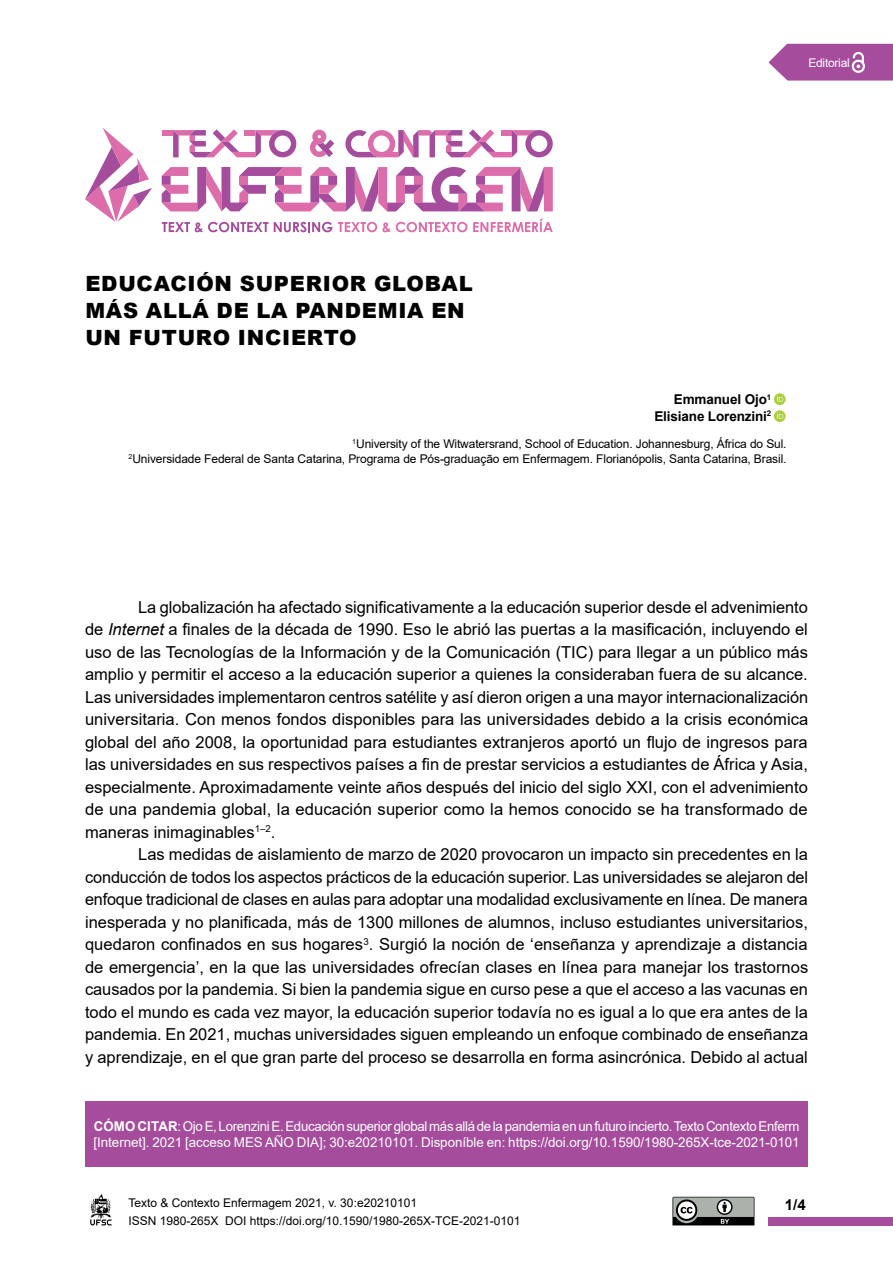
<style>
.page{position:relative;width:893px;height:1263px;background:#fff}
.page>*{position:absolute;margin:0;border:0;box-sizing:border-box;transform-origin:0 0}
.t1{font:900 21px/27px "Arial";letter-spacing:.035em;color:#000}
.t2{font:16.5px/22.5px "Arial";color:#000;text-align:justify}
.t3{font:700 15px "Arial";color:#000}
.t4{font:13.5px/16.2px "Arial";letter-spacing:-.025em;color:#fff}
.t5{font:700 13.5px/16.5px "Arial";letter-spacing:-.01em;color:#000;text-align:right}
.t6{font:12px/18px "Arial";letter-spacing:-.01em;color:#000}
.t7{font:12px "Arial";letter-spacing:-.02em;color:#fff}
.s1{font-style:italic}
.s2{font-weight:700}
</style>
<div class="page">
<div style="left:769px;top:1217px;width:124px;height:8px;background:#a54d9c"></div>
<svg style="left:90px;top:1194px;width:22px;height:31px"></svg>
<svg style="left:162px;top:167px;width:391px;height:45px"></svg>
<div style="left:162px;top:130px;width:11px;height:6px;background:#dd6daa"></div>
<svg style="left:173px;top:129px;width:123px;height:28px"></svg>
<svg style="left:310px;top:129px;width:243px;height:28px"></svg>
<svg style="left:162px;top:222px;width:106px;height:10px"></svg>
<svg style="left:274px;top:222px;width:58px;height:10px"></svg>
<svg style="left:338px;top:222px;width:129px;height:10px"></svg>
<svg style="left:473px;top:219px;width:80px;height:13px"></svg>
<svg style="left:85px;top:128px;width:67px;height:94px"></svg>
<svg style="left:768px;top:44px;width:125px;height:37px;background:#af61a7"></svg>
<svg style="left:672px;top:1197px;width:83px;height:29px;background:#777b78"></svg>
<div style="left:85px;top:1101px;width:723px;height:66px;background:#a54d9c"></div>
<p class="t7" style="left:808px;top:54px;width:43px">Editorial</p>
<p class="t1" style="left:85px;top:270px;width:389px">EDUCACIÓN SUPERIOR GLOBAL<br>MÁS ALLÁ DE LA PANDEMIA EN<br>UN FUTURO INCIERTO</p>
<p class="t5" style="left:654px;top:392px;width:118px">Emmanuel Ojo<sup>1<br></sup>Elisiane Lorenzini<sup>2</sup></p>
<p class="t6" style="left:129px;top:437px;width:659px;line-height:14.4px;text-align:right"><sup>1</sup>University of the Witwatersrand, School of Education. Johannesburg, África do Sul.<br><sup>2</sup>Universidade Federal de Santa Catarina, Programa de Pós-graduação em Enfermagem. Florianópolis, Santa Catarina, Brasil.</p>
<p class="t2" style="left:85px;top:595px;width:725px;text-indent:53px">La globalización ha afectado significativamente a la educación superior desde el advenimiento de <span class="s1">Internet</span> a finales de la década de 1990. Eso le abrió las puertas a la masificación, incluyendo el uso de las Tecnologías de la Información y de la Comunicación (TIC) para llegar a un público más amplio y permitir el acceso a la educación superior a quienes la consideraban fuera de su alcance.<br>Las universidades implementaron centros satélite y así dieron origen a una mayor internacionalización universitaria. Con menos fondos disponibles para las universidades debido a la crisis económica global del año 2008, la oportunidad para estudiantes extranjeros aportó un flujo de ingresos para las universidades en sus respectivos países a fin de prestar servicios a estudiantes de África y Asia, especialmente. Aproximadamente veinte años después del inicio del siglo XXI, con el advenimiento de una pandemia global, la educación superior como la hemos conocido se ha transformado de maneras inimaginables<sup>1–2</sup>.</p>
<p class="t2" style="left:85px;top:843px;width:725px;text-indent:53px">Las medidas de aislamiento de marzo de 2020 provocaron un impacto sin precedentes en la conducción de todos los aspectos prácticos de la educación superior. Las universidades se alejaron del enfoque tradicional de clases en aulas para adoptar una modalidad exclusivamente en línea. De manera inesperada y no planificada, más de 1300 millones de alumnos, incluso estudiantes universitarios, quedaron confinados en sus hogares<sup>3</sup>. Surgió la noción de ‘enseñanza y aprendizaje a distancia de emergencia’, en la que las universidades ofrecían clases en línea para manejar los trastornos causados por la pandemia. Si bien la pandemia sigue en curso pese a que el acceso a las vacunas en todo el mundo es cada vez mayor, la educación superior todavía no es igual a lo que era antes de la pandemia. En 2021, muchas universidades siguen empleando un enfoque combinado de enseñanza y aprendizaje, en el que gran parte del proceso se desarrolla en forma asincrónica. Debido al actual</p>
<p class="t4" style="left:94px;top:1118px;width:708px"><span class="s2">CÓMO CITAR</span>: Ojo E, Lorenzini E. Educación superior global más allá de la pandemia en un futuro incierto. Texto Contexto Enferm [Internet]. 2021 [acceso MES AÑO DIA]; 30:e20210101. Disponíble en: https://doi.org/10.1590/1980-265X-tce-2021-0101</p>
<p class="t6" style="left:128px;top:1194px;width:394px">Texto &amp; Contexto Enfermagem 2021, v. 30:e20210101<br>ISSN 1980-265X DOI https://doi.org/10.1590/1980-265X-TCE-2021-0101</p>
<p class="t3" style="left:785px;top:1194px;width:22px">1/4</p>
</div>
